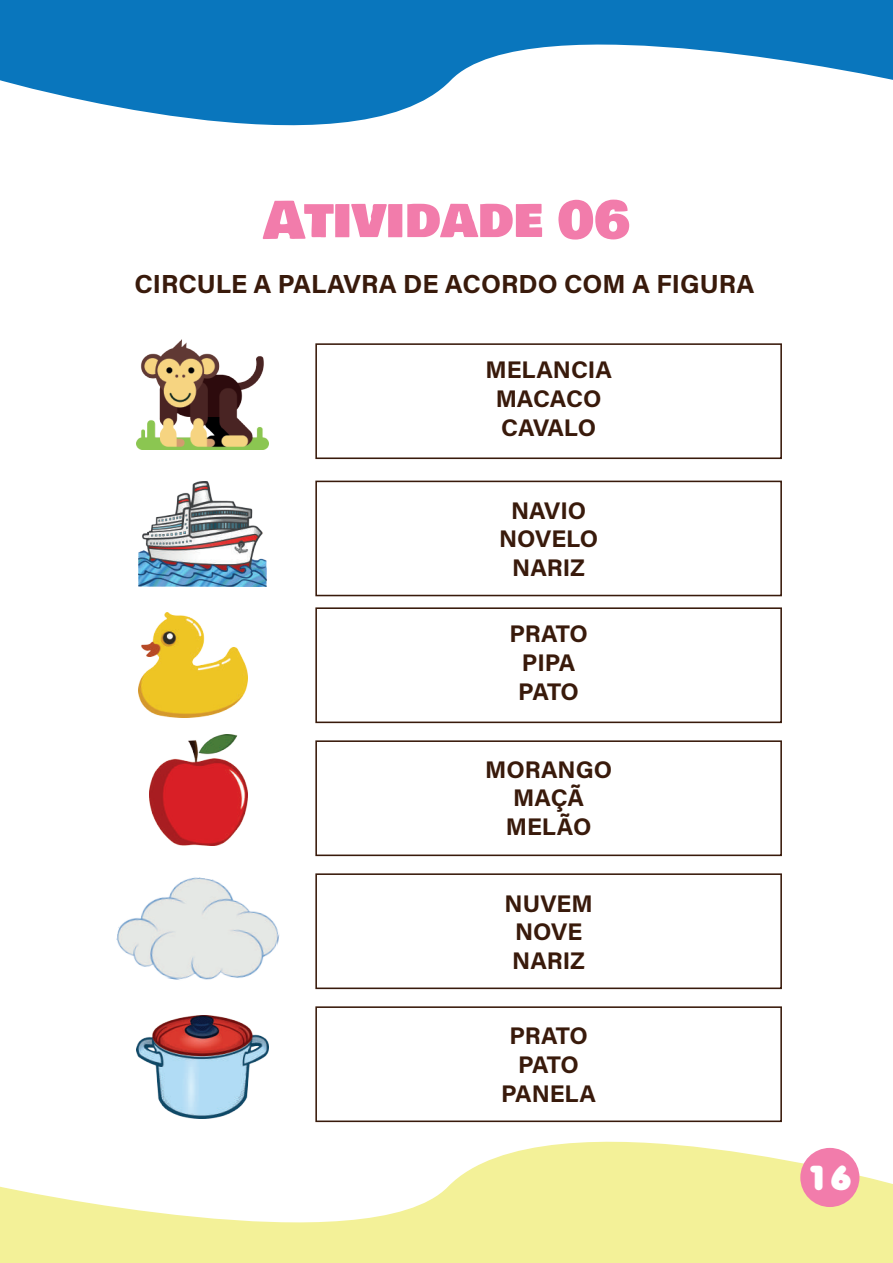
<style>
.page{position:relative;width:893px;height:1263px;background:#fff}
.page>*{position:absolute;margin:0;border:0;box-sizing:border-box;transform-origin:0 0}
.t1{font:50.7px "Bowlby One SC";color:#f27cab}
.t2{font:33.45px "Anja Eliane Nornal";color:#fff}
.t3{font:700 26.1px "Acumin Pro";color:#391a0b}
.t4{font:700 24px/28.8px "Acumin Pro";letter-spacing:-.005em;color:#391a0b;text-align:center}
</style>
<div class="page">
<svg style="left:0;top:1122px;width:893px;height:141px;fill:#f3f198"></svg>
<svg style="left:0;top:0;width:893px;height:126px;fill:#0976bd"></svg>
<div style="left:800px;top:1148px;width:59px;height:59px;background:#f27cab;border-radius:50%"></div>
<div style="left:315px;top:343px;width:467px;height:116px;background:#fff;border:2px solid #391a0b"></div>
<div style="left:315px;top:481px;width:467px;height:115px;background:#fff;border:2px solid #391a0b"></div>
<div style="left:315px;top:607px;width:467px;height:116px;background:#fff;border:2px solid #391a0b"></div>
<div style="left:315px;top:740px;width:467px;height:116px;background:#fff;border:2px solid #391a0b"></div>
<div style="left:315px;top:873px;width:467px;height:116px;background:#fff;border:2px solid #391a0b"></div>
<div style="left:315px;top:1006px;width:467px;height:116px;background:#fff;border:2px solid #391a0b"></div>
<img style="left:136px;top:340px;width:133px;height:109px">
<img style="left:138px;top:481px;width:129px;height:105px">
<img style="left:136px;top:1015px;width:133px;height:104px">
<img style="left:138px;top:613px;width:109px;height:105px">
<img style="left:150px;top:734px;width:97px;height:112px">
<img style="left:116px;top:877px;width:164px;height:103px">
<h1 class="t1" style="left:264px;top:182px;width:368px">Atividade 06</h1>
<p class="t3" style="left:135px;top:266px;width:621px">CIRCULE A PALAVRA DE ACORDO COM A FIGURA</p>
<p class="t4" style="left:485px;top:354px;width:128px">MELANCIA<br>MACACO<br>CAVALO</p>
<p class="t4" style="left:499px;top:495px;width:101px">NAVIO<br>NOVELO<br>NARIZ</p>
<p class="t4" style="left:509px;top:618px;width:80px">PRATO<br>PIPA<br>PATO</p>
<p class="t4" style="left:485px;top:754px;width:128px">MORANGO<br>MAÇÃ<br>MELÃO</p>
<p class="t4" style="left:505px;top:888px;width:90px">NUVEM<br>NOVE<br>NARIZ</p>
<p class="t4" style="left:501px;top:1020px;width:96px">PRATO<br>PATO<br>PANELA</p>
<h2 class="t2" style="left:807px;top:1161px;width:47px">16</h2>
</div>
